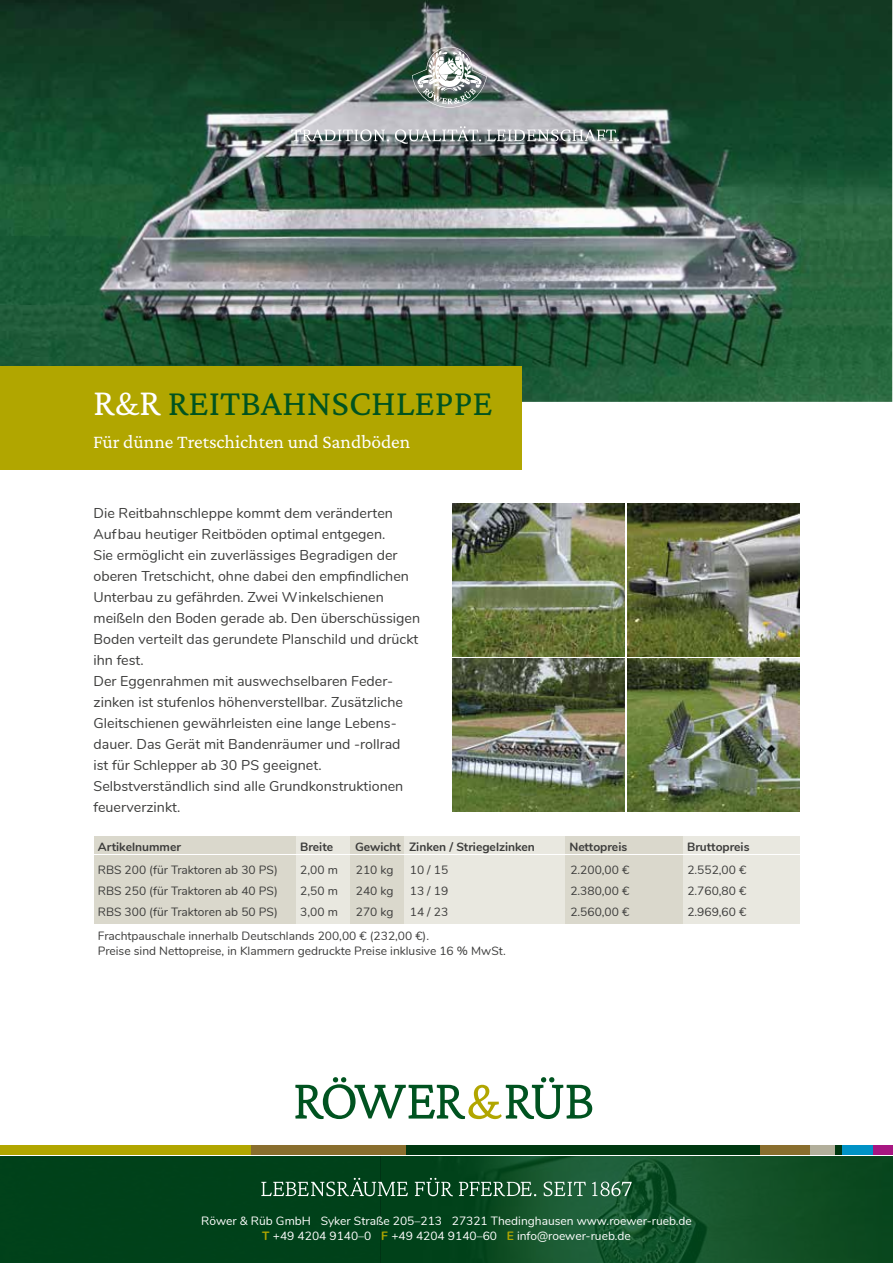
<style>
.page{position:relative;width:893px;height:1263px;background:#fff}
.page>*{position:absolute;margin:0;border:0;box-sizing:border-box;transform-origin:0 0}
.t1{font:200 37.5px "Crimson Pro";color:#005320}
.t2{font:200 19.5px "Crimson Pro";color:#fff}
.t3{font:14.25px/21px "Nunito";color:#3c3c3b}
.t4{font:12px/15px "Nunito";color:#3c3c3b}
.t5{font:12px/15px "Nunito";color:#fff;text-align:center}
.t6{font:700 12px "Nunito";color:#3c3c3b}
.s1{font-size:39px;color:#fff}
.s2{font-size:34.5px;color:#fff}
.s3{font-weight:700;color:#b1a600}
</style>
<div class="page">
<img style="left:0;top:0;width:892px;height:402px">
<div style="left:94px;top:856px;width:202px;height:68px;background:#dad8cc"></div>
<div style="left:296px;top:856px;width:55px;height:68px;background:#e9e8e0"></div>
<div style="left:351px;top:856px;width:54px;height:68px;background:#dad8cc"></div>
<div style="left:405px;top:856px;width:160px;height:68px;background:#e9e8e0"></div>
<div style="left:565px;top:856px;width:118px;height:68px;background:#dad8cc"></div>
<div style="left:683px;top:856px;width:116px;height:68px;background:#e9e8e0"></div>
<svg style="left:295px;top:1077px;width:297px;height:42px"></svg>
<div style="left:405px;top:1145px;width:485px;height:9px;background:#003811"></div>
<div style="left:803px;top:1145px;width:32px;height:9px;background:#b2af9b"></div>
<div style="left:870px;top:1145px;width:23px;height:9px;background:#a71681"></div>
<div style="left:842px;top:1145px;width:30px;height:9px;background:#0092c5"></div>
<div style="left:760px;top:1145px;width:49px;height:9px;background:#896e2e"></div>
<div style="left:0;top:1145px;width:405px;height:9px;background:#896e2e"></div>
<div style="left:0;top:1145px;width:251px;height:9px;background:#b1a600"></div>
<img style="left:0;top:1156px;width:893px;height:107px">
<svg style="left:261px;top:1178px;width:371px;height:18px;background:#3d7051"></svg>
<svg style="left:291px;top:126px;width:328px;height:18px;background:#979e9f"></svg>
<img style="left:412px;top:47px;width:75px;height:61px">
<div style="left:0;top:366px;width:522px;height:103px;background:#b1a600"></div>
<div style="left:94px;top:837px;width:202px;height:17px;background:#dad8cc"></div>
<div style="left:296px;top:837px;width:55px;height:17px;background:#e9e8e0"></div>
<div style="left:351px;top:837px;width:54px;height:17px;background:#dad8cc"></div>
<div style="left:405px;top:837px;width:160px;height:17px;background:#e9e8e0"></div>
<div style="left:565px;top:837px;width:118px;height:17px;background:#dad8cc"></div>
<div style="left:683px;top:837px;width:116px;height:17px;background:#e9e8e0"></div>
<img style="left:627px;top:503px;width:172px;height:154px">
<img style="left:452px;top:503px;width:173px;height:154px">
<img style="left:452px;top:659px;width:173px;height:153px">
<img style="left:627px;top:659px;width:172px;height:153px">
<h1 class="t1" style="left:93px;top:379px;width:401px"><span class="s1">R</span><span class="s2">&amp;</span><span class="s1">R</span> REITBAHNSCHLEPPE</h1>
<h2 class="t2" style="left:93px;top:429px;width:319px">Für dünne Tretschichten und Sandböden</h2>
<p class="t3" style="left:94px;top:502px;width:328px">Die Reitbahnschleppe kommt dem veränderten Aufbau heutiger Reitböden optimal entgegen.<br>Sie ermöglicht ein zuverlässiges Begradigen der oberen Tretschicht, ohne dabei den empfindlichen Unterbau zu gefährden. Zwei Winkelschienen meißeln den Boden gerade ab. Den überschüssigen Boden verteilt das gerundete Planschild und drückt ihn fest.<br>Der Eggenrahmen mit auswechselbaren Feder&shy;zinken ist stufenlos höhenverstellbar. Zusätzliche Gleitschienen gewährleisten eine lange Lebens&shy;dauer. Das Gerät mit Bandenräumer und -rollrad<br>ist für Schlepper ab 30 PS geeignet.<br>Selbstverständlich sind alle Grundkonstruktionen feuerverzinkt.</p>
<p class="t6" style="left:98px;top:838px;width:85px">Artikelnummer</p>
<p class="t6" style="left:300px;top:838px;width:35px">Breite</p>
<p class="t6" style="left:355px;top:838px;width:181px">Gewicht Zinken / Striegelzinken</p>
<p class="t6" style="left:569px;top:838px;width:59px">Nettopreis</p>
<p class="t6" style="left:687px;top:838px;width:64px">Bruttopreis</p>
<p class="t4" style="left:98px;top:861px;width:181px">RBS 200 (für Traktoren ab 30 PS)</p>
<p class="t4" style="left:300px;top:861px;width:39px">2,00 m</p>
<p class="t4" style="left:356px;top:861px;width:39px">210 kg</p>
<p class="t4" style="left:410px;top:861px;width:40px">10 / 15</p>
<p class="t4" style="left:570px;top:861px;width:60px">2.200,00 €</p>
<p class="t4" style="left:687px;top:861px;width:60px">2.552,00 €</p>
<p class="t4" style="left:98px;top:882px;width:181px">RBS 250 (für Traktoren ab 40 PS)</p>
<p class="t4" style="left:300px;top:882px;width:39px">2,50 m</p>
<p class="t4" style="left:356px;top:882px;width:39px">240 kg</p>
<p class="t4" style="left:410px;top:882px;width:40px">13 / 19</p>
<p class="t4" style="left:570px;top:882px;width:60px">2.380,00 €</p>
<p class="t4" style="left:687px;top:882px;width:60px">2.760,80 €</p>
<p class="t4" style="left:98px;top:903px;width:181px">RBS 300 (für Traktoren ab 50 PS)</p>
<p class="t4" style="left:300px;top:903px;width:39px">3,00 m</p>
<p class="t4" style="left:356px;top:903px;width:39px">270 kg</p>
<p class="t4" style="left:410px;top:903px;width:40px">14 / 23</p>
<p class="t4" style="left:570px;top:903px;width:60px">2.560,00 €</p>
<p class="t4" style="left:687px;top:903px;width:60px">2.969,60 €</p>
<p class="t4" style="left:98px;top:927px;width:409px">Frachtpauschale innerhalb Deutschlands 200,00 € (232,00 €).<br>Preise sind Nettopreise, in Klammern gedruckte Preise inklusive 16 % MwSt.</p>
<p class="t5" style="left:201px;top:1213px;width:492px">Röwer &amp; Rüb GmbH Syker Straße 205–213 27321 Thedinghausen www.roewer-rueb.de<br><span class="s3">T</span> +49 4204 9140–0 <span class="s3">F</span> +49 4204 9140–60 <span class="s3">E</span> info@roewer-rueb.de</p>
</div>
